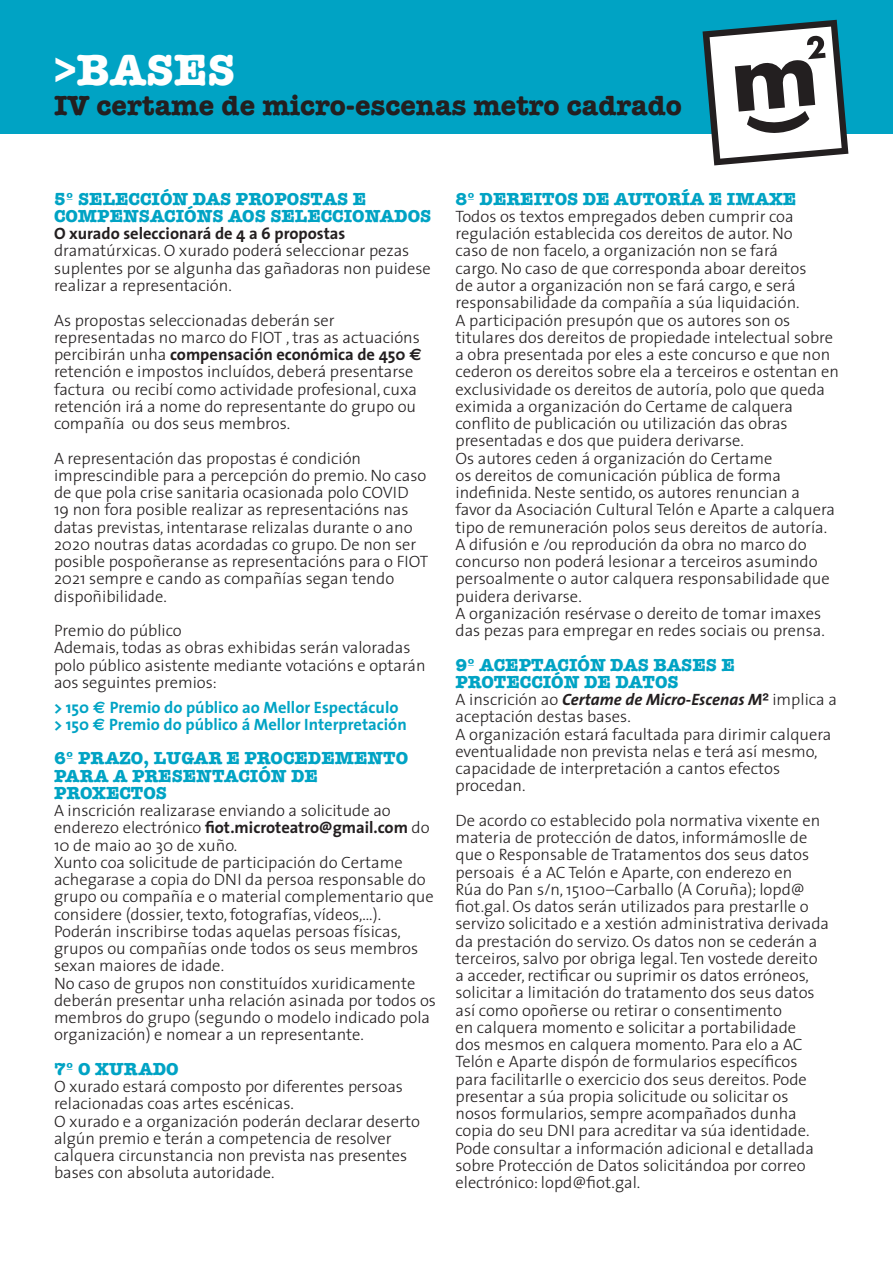
<style>
.page{position:relative;width:893px;height:1263px;background:#fff}
.page>*{position:absolute;margin:0;border:0;box-sizing:border-box;transform-origin:0 0}
.t1{font:700 45px "American Typewriter";color:#fff}
.t2{font:700 28.5px "American Typewriter";color:#231f20}
.t3{font:700 18px/17.2px "American Typewriter";color:#00a3c4}
.t4{font:300 16.5px/17.2px "The Sans";color:#231f20}
.t5{font:700 16.5px "The Sans";color:#00a3c4}
.s1{font-weight:700}
.s2{font-family:"Euro Sans";font-weight:700}
.s3{font-family:"Euro Sans"}
.s4{font-weight:700;font-style:italic}
.s5{font-family:"Helvetica Neue";font-weight:700}
</style>
<div class="page">
<div style="left:0;top:0;width:893px;height:134px;background:#00a3c4"></div>
<svg style="left:702px;top:20px;width:146px;height:145px"></svg>
<p class="t1" style="left:54px;top:42px;width:183px">&gt;BASES</p>
<p class="t2" style="left:54px;top:88px;width:629px">IV certame de micro-escenas metro cadrado</p>
<p class="t3" style="left:54px;top:190px;width:379px">5º SELECCIÓN DAS PROPOSTAS E<br>COMPENSACIÓNS AOS SELECCIONADOS</p>
<p class="t4" style="left:54px;top:224px;width:378px"><span class="s1">O xurado seleccionará de 4 a 6 propostas </span>dramatúrxicas. O xurado poderá seleccionar pezas suplentes por se algunha das gañadoras non puidese realizar a representación.</p>
<p class="t4" style="left:54px;top:311px;width:369px">As propostas seleccionadas deberán ser representadas no marco do FIOT , tras as actuacións percibirán unha <span class="s1">compensación económica de 450</span> <span class="s2">€ </span>retención e impostos incluídos, deberá presentarse factura ou recibí como actividade profesional, cuxa retención irá a nome do representante do grupo ou compañía ou dos seus membros.</p>
<p class="t4" style="left:54px;top:449px;width:376px">A representación das propostas é condición imprescindible para a percepción do premio. No caso de que pola crise sanitaria ocasionada polo COVID<br>19 non fora posible realizar as representacións nas datas previstas, intentarase relizalas durante o ano 2020 noutras datas acordadas co grupo. De non ser posible pospoñeranse as representacións para o FIOT 2021 sempre e cando as compañías segan tendo dispoñibilidade.</p>
<p class="t4" style="left:54px;top:621px;width:129px">Premio do público</p>
<p class="t4" style="left:54px;top:638px;width:373px">Ademais, todas as obras exhibidas serán valoradas polo público asistente mediante votacións e optarán aos seguintes premios:</p>
<p class="t5" style="left:54px;top:693px;width:346px">&gt; 150 <span class="s3">€</span> Premio do público ao Mellor Espectáculo</p>
<p class="t5" style="left:54px;top:710px;width:354px">&gt; 150 <span class="s3">€</span> Premio do público á Mellor Interpretación</p>
<p class="t3" style="left:54px;top:750px;width:356px">6º PRAZO, LUGAR E PROCEDEMENTO<br>PARA A PRESENTACIÓN DE</p>
<p class="t3" style="left:54px;top:784px;width:114px">PROXECTOS</p>
<p class="t4" style="left:54px;top:801px;width:377px">A inscrición realizarase enviando a solicitude ao enderezo electrónico <span class="s1">fiot.microteatro@gmail.com</span> do<br>10 de maio ao 30 de xuño.</p>
<p class="t4" style="left:54px;top:853px;width:381px">Xunto coa solicitude de participación do Certame achegarase a copia do DNI da persoa responsable do grupo ou compañía e o material complementario que considere (dossier, texto, fotografías, vídeos,…).</p>
<p class="t4" style="left:54px;top:922px;width:366px">Poderán inscribirse todas aquelas persoas físicas, grupos ou compañías onde todos os seus membros sexan maiores de idade.</p>
<p class="t4" style="left:54px;top:974px;width:384px">No caso de grupos non constituídos xuridicamente deberán presentar unha relación asinada por todos os membros do grupo (segundo o modelo indicado pola organización) e nomear a un representante.</p>
<p class="t3" style="left:54px;top:1060px;width:126px">7º O XURADO</p>
<p class="t4" style="left:54px;top:1077px;width:351px">O xurado estará composto por diferentes persoas relacionadas coas artes escénicas.</p>
<p class="t4" style="left:54px;top:1112px;width:368px">O xurado e a organización poderán declarar deserto algún premio e terán a competencia de resolver calquera circunstancia non prevista nas presentes bases con absoluta autoridade.</p>
<p class="t3" style="left:455px;top:190px;width:342px">8º DEREITOS DE AUTORÍA E IMAXE</p>
<p class="t4" style="left:455px;top:207px;width:353px">Todos os textos empregados deben cumprir coa regulación establecida cos dereitos de autor. No caso de non facelo, a organización non se fará cargo. No caso de que corresponda aboar dereitos de autor a organización non se fará cargo, e será responsabilidade da compañía a súa liquidación.</p>
<p class="t4" style="left:455px;top:311px;width:385px">A participación presupón que os autores son os titulares dos dereitos de propiedade intelectual sobre a obra presentada por eles a este concurso e que non cederon os dereitos sobre ela a terceiros e ostentan en exclusividade os dereitos de autoría, polo que queda eximida a organización do Certame de calquera conflito de publicación ou utilización das obras presentadas e dos que puidera derivarse.</p>
<p class="t4" style="left:455px;top:449px;width:381px">Os autores ceden á organización do Certame<br>os dereitos de comunicación pública de forma indefinida. Neste sentido, os autores renuncian a favor da Asociación Cultural Telón e Aparte a calquera tipo de remuneración polos seus dereitos de autoría.</p>
<p class="t4" style="left:455px;top:535px;width:376px">A difusión e /ou reprodución da obra no marco do concurso non poderá lesionar a terceiros asumindo persoalmente o autor calquera responsabilidade que puidera derivarse.</p>
<p class="t4" style="left:455px;top:604px;width:371px">A organización resérvase o dereito de tomar imaxes das pezas para empregar en redes sociais ou prensa.</p>
<p class="t3" style="left:455px;top:656px;width:281px">9º ACEPTACIÓN DAS BASES E</p>
<p class="t3" style="left:455px;top:673px;width:225px">PROTECCIÓN DE DATOS</p>
<p class="t4" style="left:455px;top:690px;width:383px">A inscrición ao <span class="s4">Certame de Micro-Escenas M</span><span class="s5">²</span> implica a aceptación destas bases.</p>
<p class="t4" style="left:455px;top:725px;width:377px">A organización estará facultada para dirimir calquera eventualidade non prevista nelas e terá así mesmo, capacidade de interpretación a cantos efectos procedan.</p>
<p class="t4" style="left:455px;top:811px;width:375px">De acordo co establecido pola normativa vixente en materia de protección de datos, informámoslle de que o Responsable de Tratamentos dos seus datos persoais é a AC Telón e Aparte, con enderezo en<br>Rúa do Pan s/n, 15100–Carballo (A Coruña); lopd@ fiot.gal. Os datos serán utilizados para prestarlle o servizo solicitado e a xestión administrativa derivada da prestación do servizo. Os datos non se cederán a terceiros, salvo por obriga legal. Ten vostede dereito a acceder, rectificar ou suprimir os datos erróneos, solicitar a limitación do tratamento dos seus datos así como opoñerse ou retirar o consentimento<br>en calquera momento e solicitar a portabilidade<br>dos mesmos en calquera momento. Para elo a AC Telón e Aparte dispón de formularios específicos para facilitarlle o exercicio dos seus dereitos. Pode presentar a súa propia solicitude ou solicitar os nosos formularios, sempre acompañados dunha copia do seu DNI para acreditar va súa identidade.<br>Pode consultar a información adicional e detallada sobre Protección de Datos solicitándoa por correo electrónico: lopd@fiot.gal.</p>
</div>
